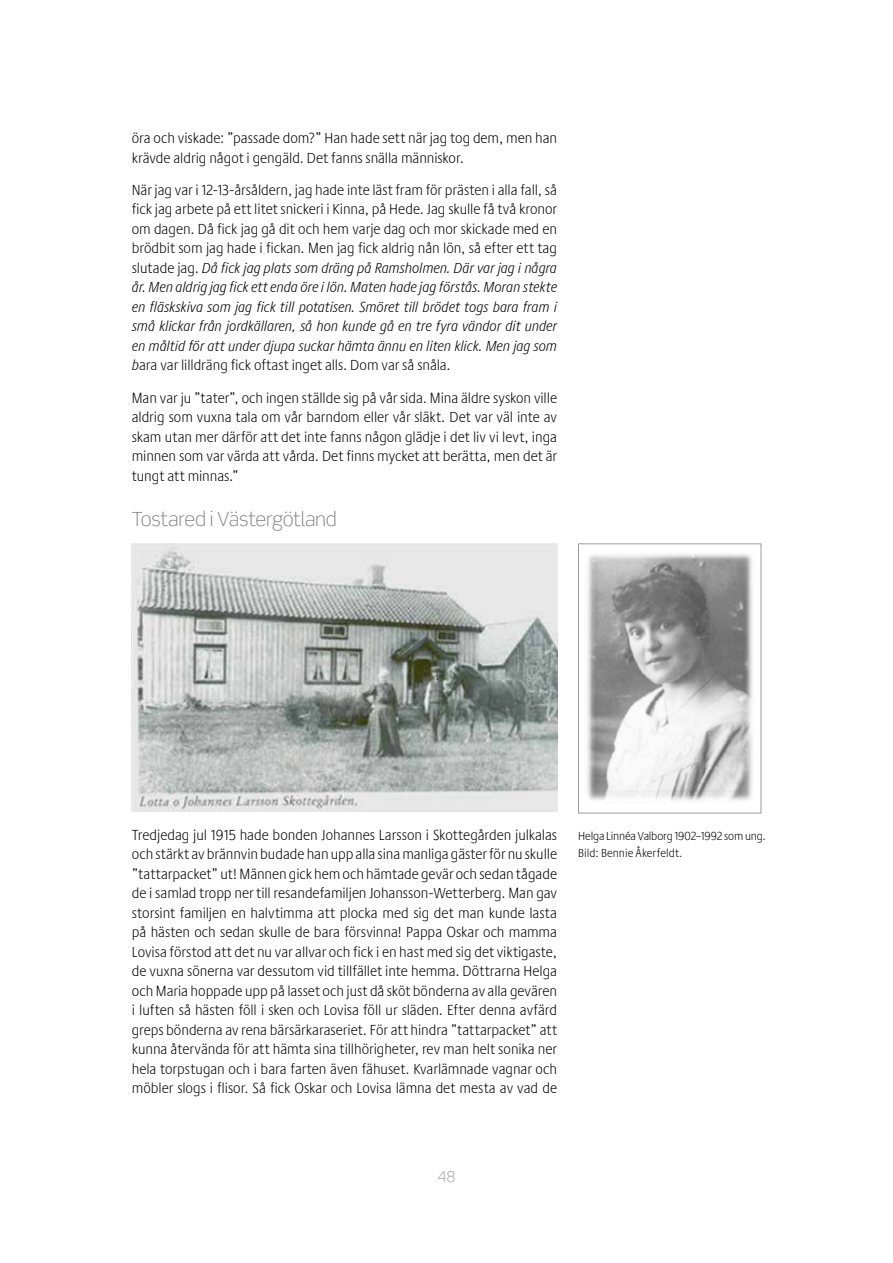
<style>
.page{position:relative;width:893px;height:1263px;background:#fff}
.page>*{position:absolute;margin:0;border:0;box-sizing:border-box;transform-origin:0 0}
.t1{font:300 19.5px "Scene Pro";letter-spacing:-.015em;color:#838383}
.t2{font:300 condensed 15px/19.5px "Praxis Next";color:#000;text-align:justify}
.t3{font:300 15px "Scene Pro";color:#9d9d9d}
.t4{font:300 condensed 12px/16.5px "Praxis Next";letter-spacing:-.005em;color:#000}
.s1{font-style:italic}
</style>
<div class="page">
<img style="left:132px;top:544px;width:425px;height:267px">
<img style="left:587px;top:553px;width:166px;height:248px">
<div style="left:578px;top:544px;width:183px;height:269px;border:1px solid #9d9d9c"></div>
<p class="t2" style="left:132px;top:128px;width:427px">öra och viskade: ”passade dom?” Han hade sett när jag tog dem, men han krävde aldrig något i gengäld. Det fanns snälla människor.</p>
<p class="t2" style="left:132px;top:180px;width:427px">När jag var i 12-13-årsåldern, jag hade inte läst fram för prästen i alla fall, så fick jag arbete på ett litet snickeri i Kinna, på Hede. Jag skulle få två kronor om dagen. Då fick jag gå dit och hem varje dag och mor skickade med en brödbit som jag hade i fickan. Men jag fick aldrig nån lön, så efter ett tag slutade jag. <span class="s1">Då fick jag plats som dräng på Ramsholmen. Där var jag i några år. Men aldrig jag fick ett enda öre i lön. Maten hade jag förstås. Moran stekte en fläskskiva som jag fick till potatisen. Smöret till brödet togs bara fram i små klickar från jordkällaren, så hon kunde gå en tre fyra vändor dit under en måltid för att under djupa suckar hämta ännu en liten klick. Men jag som b</span>ara var lilldräng fick oftast inget alls. Dom var så snåla.</p>
<p class="t2" style="left:132px;top:387px;width:427px">Man var ju ”tater”, och ingen ställde sig på vår sida. Mina äldre syskon ville aldrig som vuxna tala om vår barndom eller vår släkt. Det var väl inte av skam utan mer därför att det inte fanns någon glädje i det liv vi levt, inga minnen som var värda att vårda. Det finns mycket att berätta, men det är tungt att minnas.”</p>
<h1 class="t1" style="left:132px;top:507px;width:207px">Tostared i Västergötland</h1>
<p class="t2" style="left:132px;top:825px;width:427px">Tredjedag jul 1915 hade bonden Johannes Larsson i Skottegården julkalas och stärkt av brännvin budade han upp alla sina manliga gäster för nu skulle ”tattarpacket” ut! Männen gick hem och hämtade gevär och sedan tågade de i samlad tropp ner till resandefamiljen Johansson-Wetterberg. Man gav storsint familjen en halvtimma att plocka med sig det man kunde lasta på hästen och sedan skulle de bara försvinna! Pappa Oskar och mamma Lovisa förstod att det nu var allvar och fick i en hast med sig det viktigaste, de vuxna sönerna var dessutom vid tillfället inte hemma. Döttrarna Helga och Maria hoppade upp på lasset och just då sköt bönderna av alla gevären i luften så hästen föll i sken och Lovisa föll ur släden. Efter denna avfärd greps bönderna av rena bärsärkaraseriet. För att hindra ”tattarpacket” att kunna återvända för att hämta sina tillhörigheter, rev man helt sonika ner hela torpstugan och i bara farten även fähuset. Kvarlämnade vagnar och möbler slogs i flisor. Så fick Oskar och Lovisa lämna det mesta av vad de</p>
<p class="t4" style="left:578px;top:828px;width:189px">Helga Linnéa Valborg 1902–1992 som ung.<br>Bild: Bennie Åkerfeldt.</p>
<p class="t3" style="left:438px;top:1168px;width:19px">48</p>
</div>
